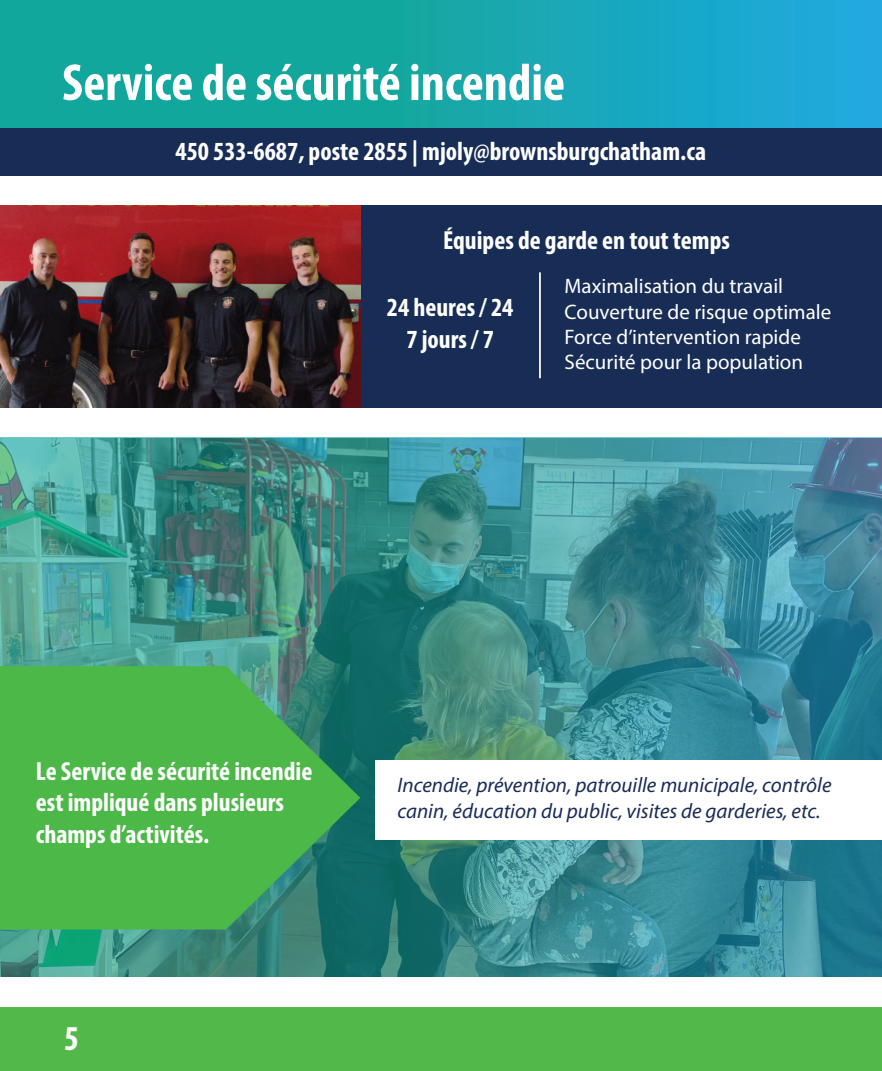
<style>
.page{position:relative;width:882px;height:1071px;background:#fff}
.page>*{position:absolute;margin:0;border:0;box-sizing:border-box;transform-origin:0 0}
.t1{font:700 condensed 52.5px "Myriad Pro";color:#fff}
.t2{font:700 condensed 35px "Myriad Pro";color:#fff}
.t3{font:700 condensed 26.25px/31.5px "Myriad Pro";color:#fff;text-align:center}
.t4{font:21px/25.2px "Myriad Pro";color:#fff}
.t5{font:italic 21px/25.2px "Myriad Pro";color:#1a2c57}
</style>
<div class="page">
<div style="left:0;top:1008px;width:882px;height:63px;background:#51b849"></div>
<div style="left:354px;top:205px;width:528px;height:202px;background:#182d56"></div>
<img style="left:0;top:205px;width:360px;height:202px">
<hr style="left:539px;top:272px;width:2px;height:106px;background:#fff">
<img style="left:0;top:438px;width:882px;height:539px">
<svg style="left:0;top:666px;width:360px;height:263px;background:#45ab4f"></svg>
<div style="left:375px;top:760px;width:507px;height:79px;background:#fff"></div>
<svg style="left:0;top:0;width:882px;height:128px;background:#16a7b0"></svg>
<div style="left:0;top:128px;width:882px;height:48px;background:#182d56"></div>
<p class="t1" style="left:62px;top:50px;width:504px">Service de sécurité incendie</p>
<p class="t3" style="left:176px;top:135px;width:532px">450 533-6687, poste 2855 | mjoly@brownsburgchatham.ca</p>
<p class="t3" style="left:443px;top:224px;width:289px">Équipes de garde en tout temps</p>
<p class="t3" style="left:387px;top:291px;width:128px">24 heures / 24<br>7 jours / 7</p>
<p class="t4" style="left:565px;top:273px;width:268px">Maximalisation du travail<br>Couverture de risque optimale<br>Force d’intervention rapide<br>Sécurité pour la population</p>
<p class="t3" style="left:36px;top:755px;width:278px;text-align:left">Le Service de sécurité incendie est impliqué dans plusieurs champs d’activités.</p>
<p class="t2" style="left:64px;top:1016px;width:16px">5</p>
<p class="t5" style="left:398px;top:773px;width:435px">Incendie, prévention, patrouille municipale, contrôle canin, éducation du public, visites de garderies, etc.</p>
</div>
